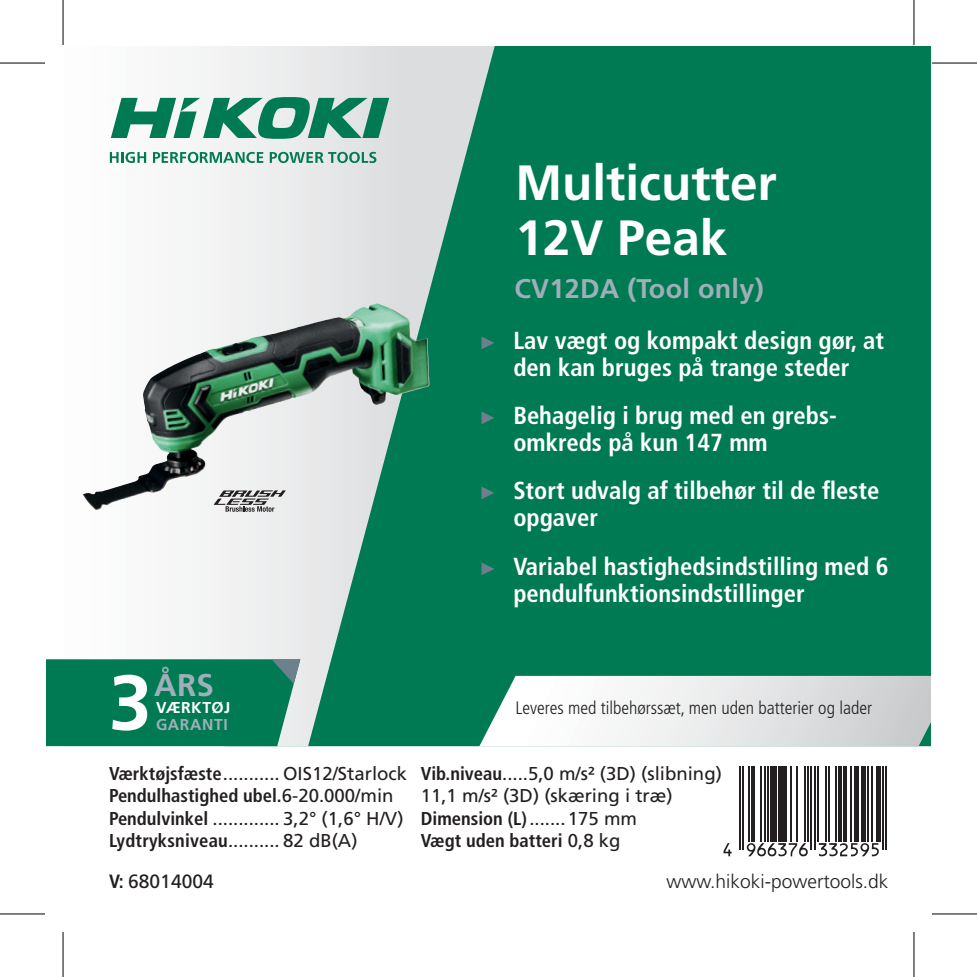
<style>
.page{position:relative;width:977px;height:977px;background:#fff}
.page>*{position:absolute;margin:0;border:0;box-sizing:border-box;transform-origin:0 0}
.t1{font:700 77.4px "Frutiger LT Std";color:#fff}
.Tittel{font:700 49.5px "Frutiger LT Std";color:#fff}
.t2{font:700 31.5px "Frutiger LT Std";color:#9fafb9}
.t3{font:700 27px "Frutiger LT Std";letter-spacing:.01em;color:#9fafb9}
.t4{font:700 condensed 24.6px/27px "Frutiger LT Std";color:#fff}
.t5{font:300 19.2px "Frutiger LT Std";color:#231f20}
.Paragraph_Style_1{font:19.2px "Frutiger LT Std";color:#231f20}
.t6{font:18.6px/22.5px "Frutiger LT Std";color:#231f20}
.t7{font:700 condensed 18.6px "Frutiger LT Std";color:#231f20}
.nr{font:300 condensed 18px "Frutiger LT Std";color:#231f20}
.t8{font:700 15.6px "Frutiger LT Std";letter-spacing:.02em;color:#fff}
.t9{font:700 15.6px "Frutiger LT Std";letter-spacing:.035em;color:#9fafb9}
.s1{font-family:"Arial";font-weight:400;font-stretch:normal;font-size:18px;color:#6c818d}
.s2{font-weight:700;font-stretch:condensed}
.s3{font-weight:400;font-stretch:normal}
</style>
<div class="page">
<div style="left:497px;top:46px;width:433px;height:629px;background:#007a52"></div>
<svg style="left:83px;top:46px;width:414px;height:700px"></svg>
<svg style="left:110px;top:152px;width:36px;height:11px"></svg>
<svg style="left:153px;top:152px;width:110px;height:11px"></svg>
<svg style="left:270px;top:152px;width:106px;height:11px"></svg>
<svg style="left:111px;top:97px;width:278px;height:42px"></svg>
<svg style="left:46px;top:659px;width:254px;height:87px;background:#0c7f5a"></svg>
<svg style="left:479px;top:675px;width:451px;height:71px"></svg>
<svg style="left:728px;top:766px;width:159px;height:91px"></svg>
<hr style="left:738px;top:766px;width:2px;height:83px;background:#231f20">
<hr style="left:742px;top:766px;width:1px;height:83px;background:#231f20">
<hr style="left:748px;top:766px;width:1px;height:75px;background:#231f20">
<hr style="left:751px;top:766px;width:3px;height:75px;background:#231f20">
<hr style="left:760px;top:766px;width:2px;height:75px;background:#231f20">
<hr style="left:763px;top:766px;width:2px;height:75px;background:#231f20">
<hr style="left:766px;top:766px;width:2px;height:75px;background:#231f20">
<div style="left:770px;top:766px;width:6px;height:75px;background:#231f20"></div>
<div style="left:777px;top:766px;width:7px;height:75px;background:#231f20"></div>
<hr style="left:785px;top:766px;width:2px;height:75px;background:#231f20">
<hr style="left:790px;top:766px;width:1px;height:75px;background:#231f20">
<hr style="left:796px;top:766px;width:2px;height:75px;background:#231f20">
<hr style="left:804px;top:766px;width:2px;height:75px;background:#231f20">
<hr style="left:807px;top:766px;width:2px;height:75px;background:#231f20">
<hr style="left:810px;top:766px;width:2px;height:83px;background:#231f20">
<hr style="left:813px;top:766px;width:2px;height:83px;background:#231f20">
<hr style="left:816px;top:766px;width:2px;height:75px;background:#231f20">
<hr style="left:824px;top:766px;width:2px;height:75px;background:#231f20">
<hr style="left:827px;top:766px;width:2px;height:75px;background:#231f20">
<hr style="left:835px;top:766px;width:2px;height:75px;background:#231f20">
<hr style="left:838px;top:766px;width:4px;height:75px;background:#231f20">
<hr style="left:843px;top:766px;width:3px;height:75px;background:#231f20">
<hr style="left:849px;top:766px;width:2px;height:75px;background:#231f20">
<div style="left:854px;top:766px;width:5px;height:75px;background:#231f20"></div>
<div style="left:860px;top:766px;width:5px;height:75px;background:#231f20"></div>
<hr style="left:866px;top:766px;width:2px;height:75px;background:#231f20">
<hr style="left:871px;top:766px;width:2px;height:75px;background:#231f20">
<hr style="left:876px;top:766px;width:4px;height:75px;background:#231f20">
<hr style="left:882px;top:766px;width:2px;height:83px;background:#231f20">
<hr style="left:885px;top:766px;width:2px;height:83px;background:#231f20">
<svg style="left:723px;top:843px;width:8px;height:13px"></svg>
<svg style="left:746px;top:843px;width:61px;height:13px"></svg>
<svg style="left:818px;top:843px;width:60px;height:13px"></svg>
<img style="left:356px;top:303px;width:20px;height:7px">
<svg style="left:214px;top:490px;width:72px;height:21px"></svg>
<hr style="left:0;top:62px;width:45px;height:2px;background:#000">
<hr style="left:931px;top:62px;width:45px;height:2px;background:#000">
<hr style="left:0;top:913px;width:45px;height:1px;background:#000">
<hr style="left:931px;top:913px;width:45px;height:1px;background:#000">
<hr style="left:62px;top:0;width:2px;height:45px;background:#000">
<hr style="left:62px;top:931px;width:2px;height:45px;background:#000">
<hr style="left:913px;top:0;width:1px;height:45px;background:#000">
<hr style="left:913px;top:931px;width:1px;height:45px;background:#000">
<p class="Tittel" style="left:515px;top:154px;width:263px">Multicutter</p>
<p class="Tittel" style="left:515px;top:208px;width:213px">12V Peak</p>
<p class="t3" style="left:514px;top:273px;width:251px">CV12DA (Tool only)</p>
<p class="t4" style="left:479px;top:327px;width:406px;text-align:center"><span class="s1">►</span> Lav vægt og kompakt design gør, at den kan bruges på trange steder</p>
<p class="t4" style="left:513px;top:402px;width:325px;text-indent:-34px"><span class="s1">►</span> Behagelig i brug med en grebs&shy;omkreds på kun 147 mm</p>
<p class="t4" style="left:513px;top:477px;width:368px;text-indent:-34px"><span class="s1">►</span> Stort udvalg af tilbehør til de fleste opgaver</p>
<p class="t4" style="left:513px;top:552px;width:376px;text-indent:-34px"><span class="s1">►</span> Variabel hastighedsindstilling med 6 pendulfunktionsindstillinger</p>
<p class="t2" style="left:154px;top:666px;width:62px">ÅRS</p>
<h1 class="t1" style="left:109px;top:657px;width:45px">3</h1>
<p class="t8" style="left:156px;top:698px;width:76px">VÆRKTØJ</p>
<p class="t9" style="left:156px;top:715px;width:73px">GARANTI</p>
<p class="t6" style="left:109px;top:762px;width:300px"><span class="s2">Værktøjsfæste</span>........... OIS12/Starlock</p>
<p class="t7" style="left:109px;top:784px;width:286px">Pendulhastighed ubel.<span class="s3">6-20.000/min</span></p>
<p class="t6" style="left:109px;top:807px;width:296px"><span class="s2">Pendulvinkel</span> ............. 3,2° (1,6° H/V)</p>
<p class="t6" style="left:109px;top:829px;width:250px"><span class="s2">Lydtryksniveau</span>.......... 82 dB(A)</p>
<p class="Paragraph_Style_1" style="left:109px;top:869px;width:106px"><span class="s2">V:</span> 68014004</p>
<p class="nr" style="left:515px;top:697px;width:358px">Leveres med tilbehørssæt, men uden batterier og lader</p>
<p class="t6" style="left:421px;top:762px;width:302px"><span class="s2">Vib.niveau</span>.....5,0 m/s² (3D) (slibning)<br>11,1 m/s² (3D) (skæring i træ)</p>
<p class="t7" style="left:421px;top:807px;width:218px">Dimension (L)<span class="s3">.......175 mm</span></p>
<p class="t7" style="left:421px;top:829px;width:201px">Vægt uden batteri <span class="s3">0,8 kg</span></p>
<p class="t5" style="left:666px;top:870px;width:223px">www.hikoki-powertools.dk</p>
</div>
